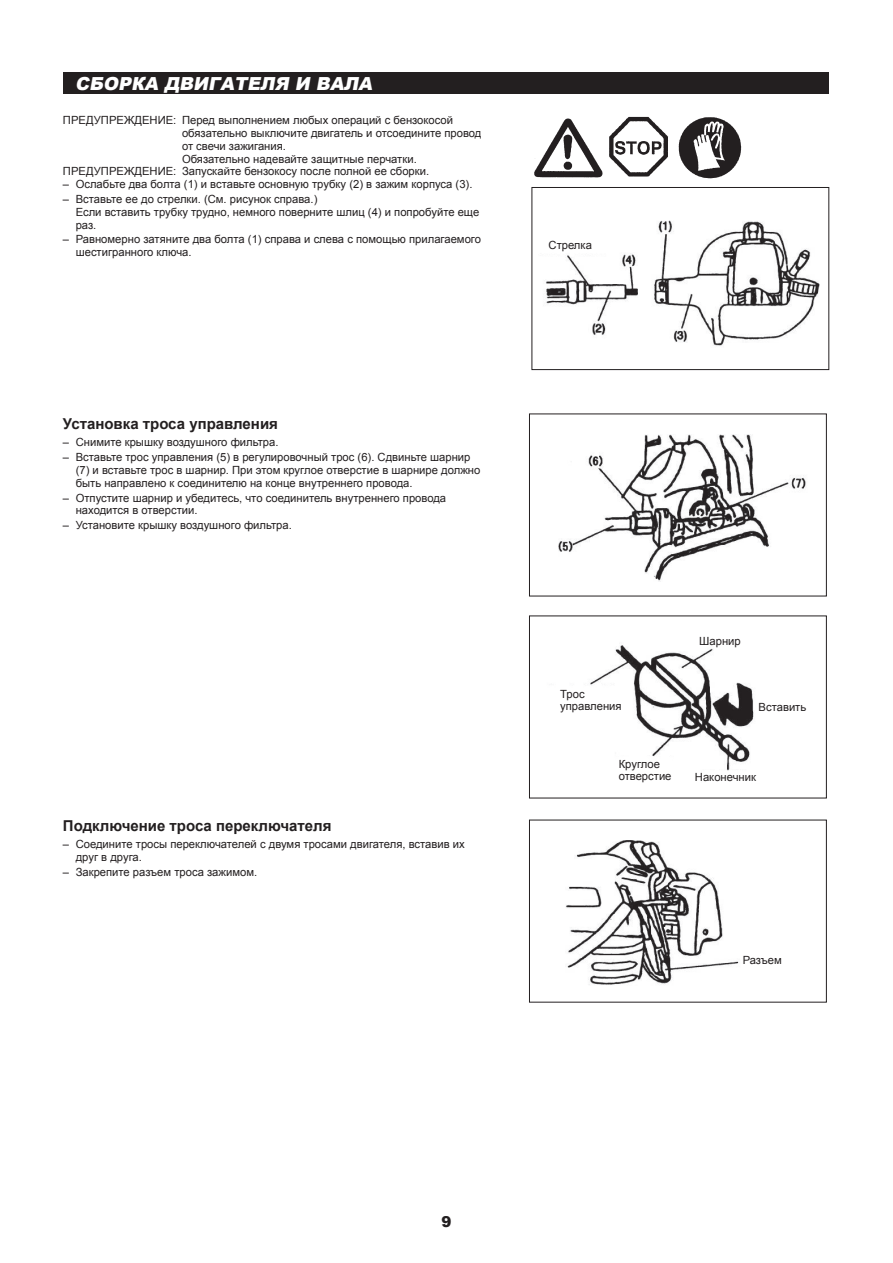
<style>
.page{position:relative;width:893px;height:1263px;background:#fff}
.page>*{position:absolute;margin:0;border:0;box-sizing:border-box;transform-origin:0 0}
.t1{font:italic 900 18px "Arial";color:#fff}
.t2{font:700 15px "Arial";color:#231f20}
.t3{font:900 15px "Arial";color:#231f20}
.t4{font:11.25px/12.8px "Arial";color:#231f20}
</style>
<div class="page">
<div style="left:63px;top:72px;width:765px;height:22px;background:#231f20"></div>
<div style="left:529px;top:414px;width:298px;height:182px;border:1px solid #231f20"></div>
<div style="left:529px;top:820px;width:298px;height:182px;border:1px solid #231f20"></div>
<div style="left:529px;top:615px;width:298px;height:183px;border:1px solid #231f20"></div>
<img style="left:558px;top:435px;width:248px;height:146px">
<img style="left:566px;top:841px;width:173px;height:144px">
<img style="left:590px;top:645px;width:164px;height:126px">
<img style="left:546px;top:220px;width:274px;height:126px">
<img style="left:534px;top:116px;width:208px;height:63px">
<div style="left:531px;top:187px;width:298px;height:183px;border:1px solid #231f20"></div>
<h1 class="t1" style="left:75px;top:70px;width:303px">СБОРКА ДВИГАТЕЛЯ И ВАЛА</h1>
<p class="t4" style="left:63px;top:114px;width:392px">ПРЕДУПРЕЖДЕНИЕ: Перед выполнением любых операций с бензокосой</p>
<p class="t4" style="left:182px;top:127px;width:301px">обязательно выключите двигатель и отсоедините провод</p>
<p class="t4" style="left:182px;top:140px;width:105px">от свечи зажигания.</p>
<p class="t4" style="left:182px;top:152px;width:236px">Обязательно надевайте защитные перчатки.</p>
<p class="t4" style="left:63px;top:165px;width:368px">ПРЕДУПРЕЖДЕНИЕ: Запускайте бензокосу после полной ее сборки.</p>
<p class="t4" style="left:63px;top:178px;width:411px">– Ослабьте два болта (1) и вставьте основную трубку (2) в зажим корпуса (3).</p>
<p class="t4" style="left:76px;top:193px;width:405px;text-indent:-13px">– Вставьте ее до стрелки. (См. рисунок справа.)<br>Если вставить трубку трудно, немного поверните шлиц (4) и попробуйте еще раз.</p>
<p class="t4" style="left:76px;top:233px;width:407px;text-indent:-13px">– Равномерно затяните два болта (1) справа и слева с помощью прилагаемого шестигранного ключа.</p>
<h2 class="t2" style="left:63px;top:413px;width:217px">Установка троса управления</h2>
<p class="t4" style="left:63px;top:436px;width:217px">– Снимите крышку воздушного фильтра.</p>
<p class="t4" style="left:76px;top:451px;width:406px;text-indent:-13px">– Вставьте трос управления (5) в регулировочный трос (6). Сдвиньте шарнир (7) и вставьте трос в шарнир. При этом круглое отверстие в шарнире должно быть направлено к соединителю на конце внутреннего провода.</p>
<p class="t4" style="left:76px;top:491px;width:372px;text-indent:-13px">– Отпустите шарнир и убедитесь, что соединитель внутреннего провода находится в отверстии.</p>
<p class="t4" style="left:63px;top:519px;width:230px">– Установите крышку воздушного фильтра.</p>
<h2 class="t2" style="left:63px;top:815px;width:270px">Подключение троса переключателя</h2>
<p class="t4" style="left:76px;top:838px;width:391px;text-indent:-13px">– Соедините тросы переключателей с двумя тросами двигателя, вставив их друг в друга.</p>
<p class="t4" style="left:63px;top:866px;width:196px">– Закрепите разъем троса зажимом.</p>
<p class="t4" style="left:549px;top:239px;width:45px">Стрелка</p>
<p class="t4" style="left:560px;top:688px;width:63px;line-height:12px">Трос управления</p>
<p class="t4" style="left:619px;top:758px;width:54px;line-height:12px">Круглое отверстие</p>
<p class="t4" style="left:699px;top:635px;width:43px">Шарнир</p>
<p class="t4" style="left:759px;top:701px;width:49px">Вставить</p>
<p class="t4" style="left:695px;top:771px;width:63px">Наконечник</p>
<p class="t4" style="left:743px;top:954px;width:41px">Разъем</p>
<h2 class="t3" style="left:441px;top:1210px;width:12px">9</h2>
</div>
